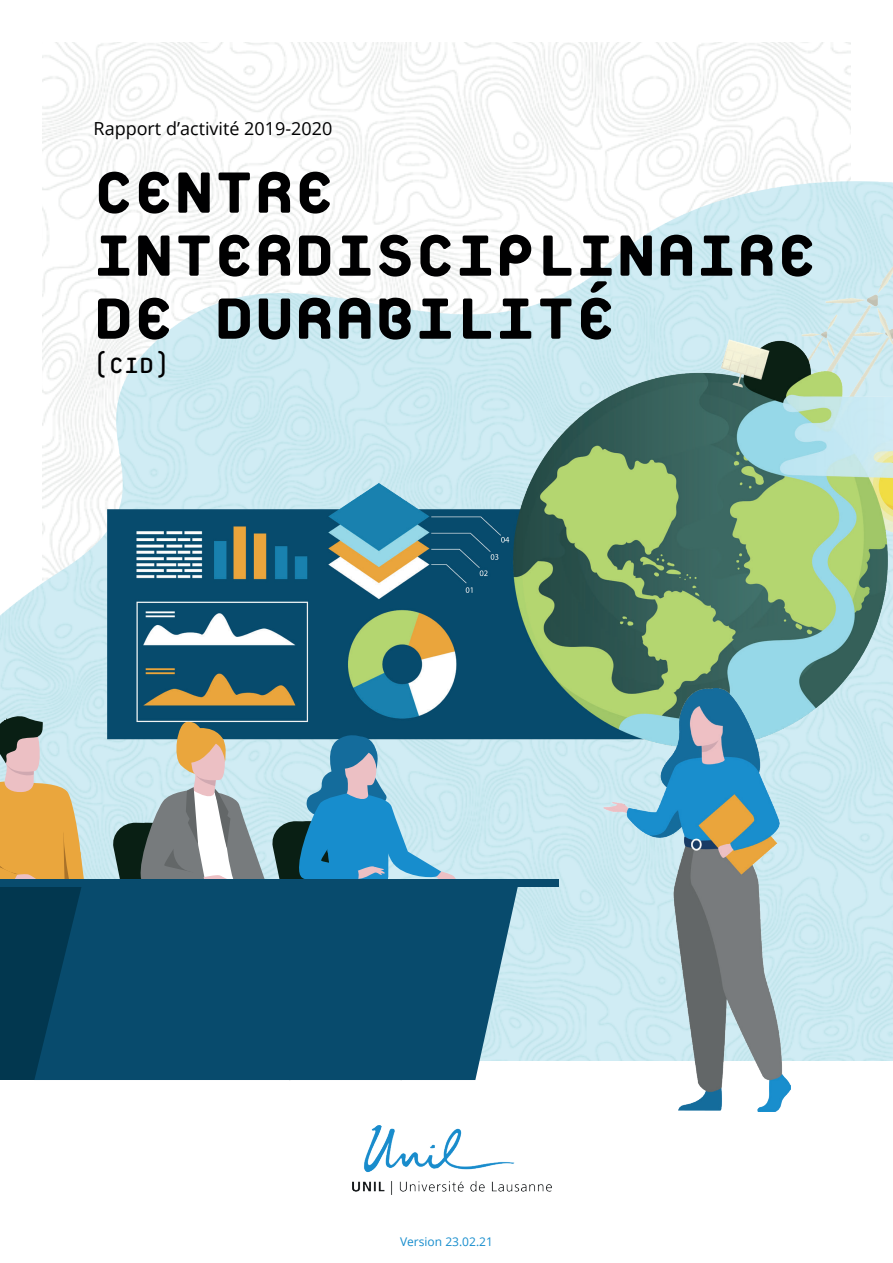
<style>
.page{position:relative;width:893px;height:1263px;background:#fff}
.page>*{position:absolute;margin:0;border:0;box-sizing:border-box;transform-origin:0 0}
.t1{font:800 87px "Platelet OT";color:#000001}
.t2{font:33px "Platelet OT";color:#000001}
.t3{font:18px "Open Sans";color:#000001}
.t4{font:12px "Open Sans";color:#178dcd}
</style>
<div class="page">
<img style="left:43px;top:43px;width:807px;height:139px">
<img style="left:0;top:182px;width:893px;height:879px">
<img style="left:107px;top:259px;width:786px;height:488px">
<svg style="left:0;top:714px;width:461px;height:165px;background:#93adb0"></svg>
<div style="left:0;top:882px;width:167px;height:198px;background:#02374f"></div>
<svg style="left:34px;top:887px;width:485px;height:193px;background:#115171"></svg>
<div style="left:0;top:879px;width:558px;height:8px;background:#084b6d"></div>
<img style="left:604px;top:689px;width:186px;height:422px">
<img style="left:352px;top:1125px;width:199px;height:70px">
<p class="t3" style="left:94px;top:116px;width:240px">Rapport d’activité 2019-2020</p>
<p class="t1" style="left:94px;top:152px;width:243px">CENTRE</p>
<p class="t1" style="left:94px;top:215px;width:725px">INTERDISCIPLINAIRE</p>
<p class="t1" style="left:94px;top:278px;width:524px">DE DURABILITÉ</p>
<p class="t2" style="left:94px;top:350px;width:78px">(CID)</p>
<p class="t4" style="left:400px;top:1233px;width:94px">Version 23.02.21</p>
</div>
